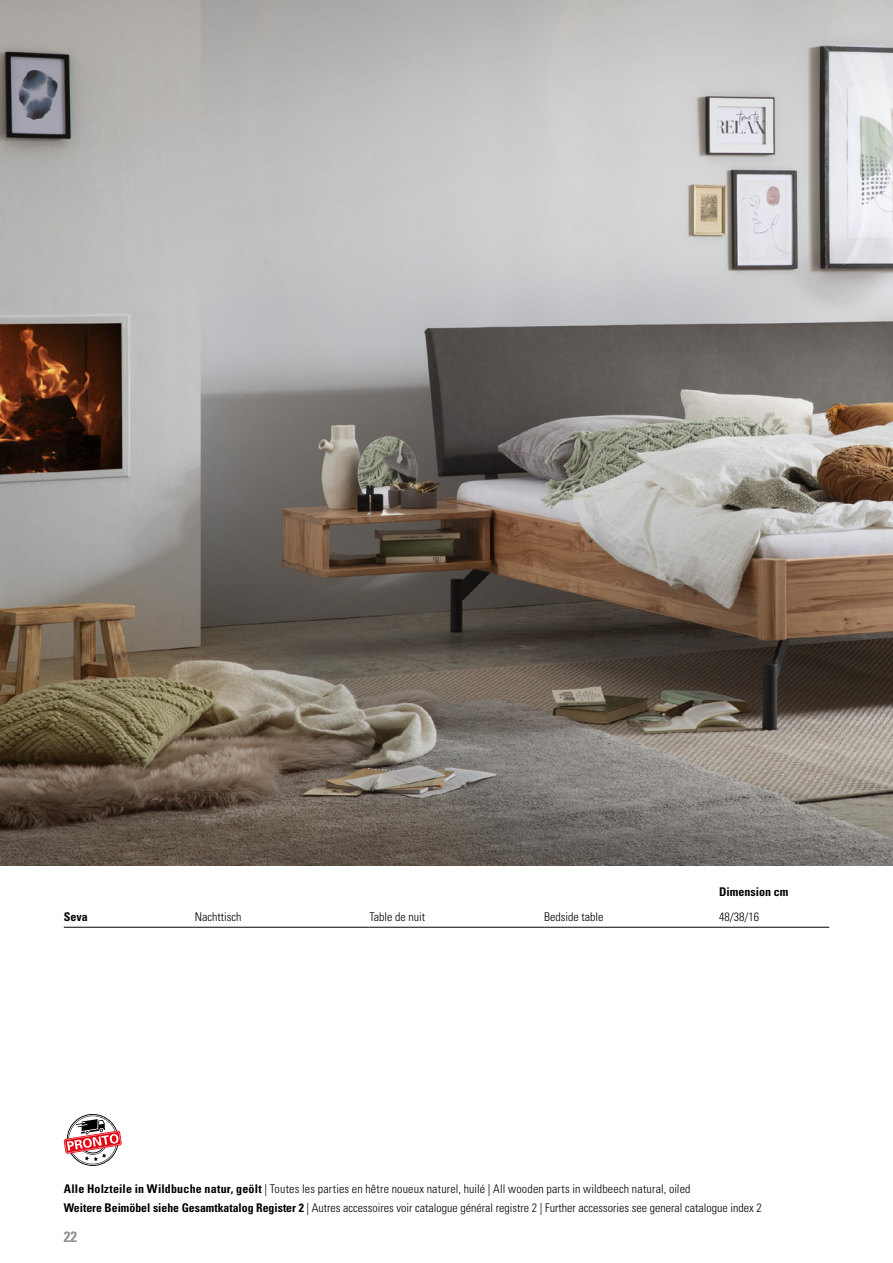
<style>
.page{position:relative;width:893px;height:1263px;background:#fff}
.page>*{position:absolute;margin:0;border:0;box-sizing:border-box;transform-origin:0 0}
.t1{font:700 condensed 15px "Univers LT Std";color:#929292}
.gs{font:300 condensed 12px "Univers LT Std";color:#000}
._04_Subtitle_8pt{font:300 condensed 12px "Univers LT Std";letter-spacing:.015em;color:#000}
._04_Body_8pt_ohne_Zusatz{font:300 condensed 12px "Univers LT Std";color:#000}
._04_Body_8pt_ohne_Zusatz-2{font:700 condensed 12px "Univers LT Std";color:#000}
._04_Subtitle_8pt-2{font:700 condensed 12px "Univers LT Std";color:#000}
.s1{font-weight:700}
</style>
<div class="page">
<img style="left:0;top:0;width:893px;height:865px">
<svg style="left:64px;top:1114px;width:58px;height:52px"></svg>
<hr style="left:64px;top:927px;width:131px;height:1px;background:#000">
<hr style="left:195px;top:927px;width:174px;height:1px;background:#000">
<hr style="left:369px;top:927px;width:175px;height:1px;background:#000">
<hr style="left:544px;top:927px;width:175px;height:1px;background:#000">
<hr style="left:719px;top:927px;width:110px;height:1px;background:#000">
<p class="_04_Body_8pt_ohne_Zusatz-2" style="left:719px;top:885px;width:71px">Dimension cm</p>
<p class="_04_Subtitle_8pt-2" style="left:64px;top:909px;width:25px">Seva</p>
<p class="_04_Body_8pt_ohne_Zusatz" style="left:195px;top:909px;width:48px">Nachttisch</p>
<p class="_04_Body_8pt_ohne_Zusatz" style="left:369px;top:909px;width:57px">Table de nuit</p>
<p class="_04_Body_8pt_ohne_Zusatz" style="left:544px;top:909px;width:61px">Bedside table</p>
<p class="_04_Body_8pt_ohne_Zusatz" style="left:719px;top:909px;width:41px">48/38/16</p>
<p class="_04_Subtitle_8pt" style="left:64px;top:1181px;width:628px"><span class="s1">Alle Holzteile in Wildbuche natur, geölt</span> | Toutes les parties en hêtre noueux naturel, huilé | All wooden parts in wildbeech natural, oiled</p>
<p class="gs" style="left:64px;top:1200px;width:699px"><span class="s1">Weitere Beimöbel siehe Gesamtkatalog Register 2</span> | Autres accessoires voir catalogue général registre 2 | Further accessories see general catalogue index 2</p>
<p class="t1" style="left:64px;top:1227px;width:15px">22</p>
</div>
